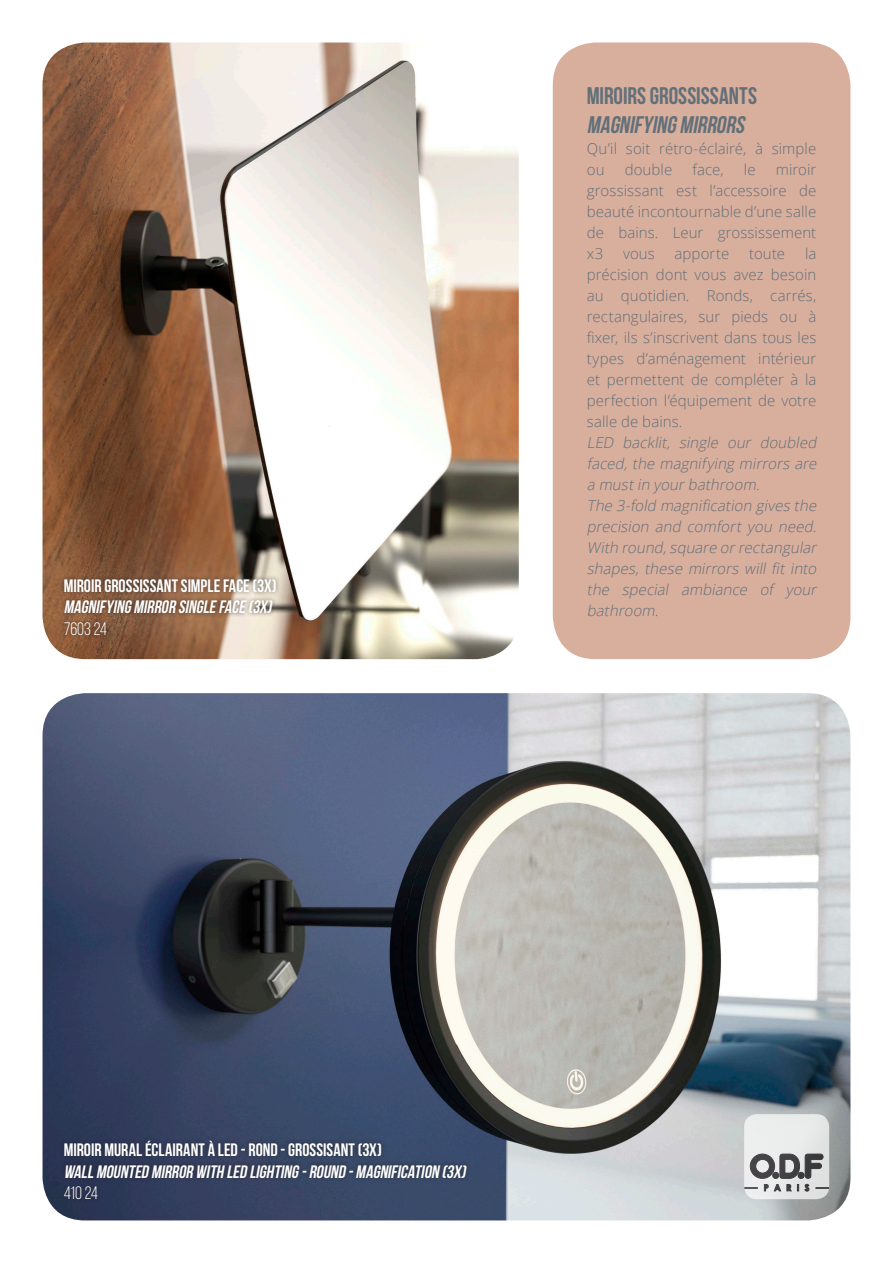
<style>
.page{position:relative;width:893px;height:1263px;background:#fff}
.page>*{position:absolute;margin:0;border:0;box-sizing:border-box;transform-origin:0 0}
.TITRE_GRAS_Blanc{font:700 24px "Bebas Neue";color:#617079}
.TITRE_GRAS_Blanc-2{font:italic 700 24px "Bebas Neue";color:#617079}
.Designation_pdt_ital{font:italic 700 18px "Bebas Neue";color:#fff}
.Designation_pdt{font:700 18px "Bebas Neue";color:#fff}
.Ref_pdt{font:18px "Bebas Neue";letter-spacing:-.01em;color:#fff}
.TITRE_GRAS_Blanc-3{font:300 15px/21px "Open Sans";letter-spacing:.005em;color:#617079;text-align:justify}
.TEXTE_Blanc{font:italic 300 15px/21px "Open Sans";letter-spacing:.005em;color:#617079;text-align:justify}
.t1{font:700 9px "Century Gothic";letter-spacing:.6em;color:#0e0b10}
</style>
<div class="page">
<img style="left:43px;top:693px;width:807px;height:527px">
<img style="left:43px;top:43px;width:476px;height:616px">
<div style="left:60px;top:574px;width:220px;height:65px;background:#231f20;opacity:.35"></div>
<div style="left:553px;top:43px;width:297px;height:616px;background:#d8ae9d;border-radius:43px"></div>
<div style="left:60px;top:1136px;width:411px;height:67px;background:#231f20;opacity:.35"></div>
<div style="left:744px;top:1114px;width:85px;height:85px;background:linear-gradient(to right,#eceeee,#e0e1e1);border-radius:13px"></div>
<svg style="left:750px;top:1154px;width:73px;height:24px;background:#808082"></svg>
<svg style="left:764px;top:1184px;width:4px;height:7px"></svg>
<svg style="left:774px;top:1184px;width:7px;height:7px"></svg>
<svg style="left:787px;top:1184px;width:4px;height:7px"></svg>
<svg style="left:797px;top:1184px;width:2px;height:7px"></svg>
<svg style="left:805px;top:1184px;width:4px;height:7px"></svg>
<svg style="left:815px;top:1187px;width:14px;height:2px"></svg>
<svg style="left:744px;top:1187px;width:14px;height:2px"></svg>
<p class="Designation_pdt" style="left:64px;top:576px;width:214px">MIROIR GROSSISSANT SIMPLE FACE (3X)</p>
<p class="Designation_pdt_ital" style="left:64px;top:597px;width:213px">MAGNIFYING MIRROR SINGLE FACE (3X)</p>
<p class="Ref_pdt" style="left:64px;top:619px;width:45px">7603 24</p>
<p class="TITRE_GRAS_Blanc" style="left:587px;top:82px;width:172px">MIROIRS GROSSISSANTS</p>
<p class="TITRE_GRAS_Blanc-2" style="left:587px;top:111px;width:163px">MAGNIFYING MIRRORS</p>
<p class="TITRE_GRAS_Blanc-3" style="left:587px;top:137px;width:231px">Qu’il soit rétro-éclairé, à simple ou</p>
<p class="TITRE_GRAS_Blanc-3" style="left:625px;top:158px;width:49px">double</p>
<p class="TITRE_GRAS_Blanc-3" style="left:692px;top:158px;width:33px">face,</p>
<p class="TITRE_GRAS_Blanc-3" style="left:744px;top:158px;width:13px">le</p>
<p class="TITRE_GRAS_Blanc-3" style="left:587px;top:158px;width:231px;text-indent:189px">miroir grossissant est l’accessoire de beauté incontournable d’une salle de bains. Leur grossissement x3</p>
<p class="TITRE_GRAS_Blanc-3" style="left:587px;top:242px;width:231px;text-indent:218px">la précision dont vous avez besoin au quotidien. Ronds, carrés, rectangulaires, sur pieds ou à fixer, ils s’inscrivent dans tous les types d’aménagement intérieur et permettent de compléter à la perfection l’équipement de votre salle de bains.</p>
<p class="TEXTE_Blanc" style="left:587px;top:431px;width:234px">LED backlit, single our doubled faced, the magnifying mirrors are a mustin yourbathroom.</p>
<p class="TEXTE_Blanc" style="left:587px;top:494px;width:234px">The 3-fold magnification gives the precision and comfort you need.<br>With round,square orrectangular shapes, these mirrors will fit into the special ambiance of your bathroom.</p>
<p class="TITRE_GRAS_Blanc-3" style="left:623px;top:242px;width:33px">vous</p>
<p class="TITRE_GRAS_Blanc-3" style="left:675px;top:242px;width:56px">apporte</p>
<p class="TITRE_GRAS_Blanc-3" style="left:749px;top:242px;width:38px">toute</p>
<p class="Designation_pdt" style="left:64px;top:1140px;width:320px">MIROIR MURAL ÉCLAIRANT À LED - ROND - GROSSISANT (3X)</p>
<p class="Designation_pdt_ital" style="left:64px;top:1161px;width:407px">WALLMOUNTED MIRROR WITH LED LIGHTING -ROUND -MAGNIFICATION (3X)</p>
<p class="Ref_pdt" style="left:64px;top:1183px;width:36px">410 24</p>
<p class="t1" style="left:764px;top:1181px;width:47px">PARIS</p>
</div>
